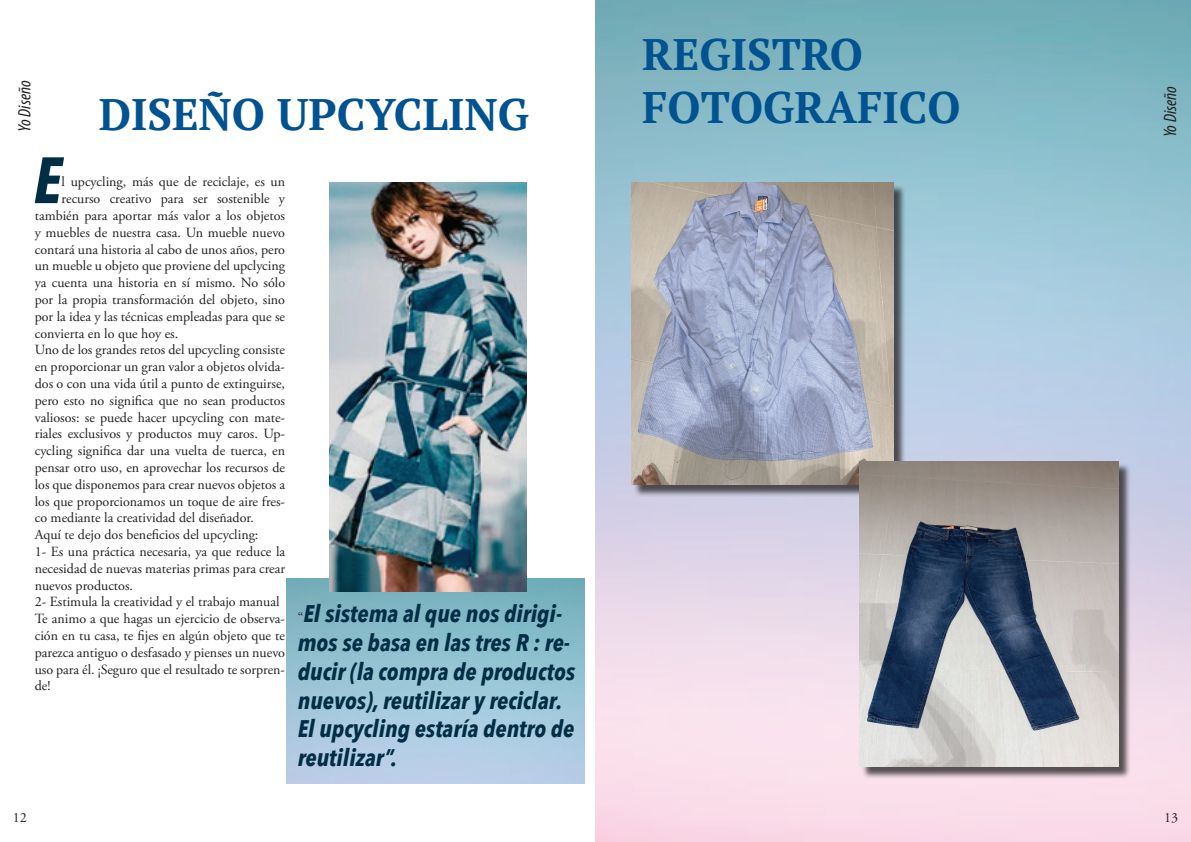
<style>
.page{position:relative;width:1191px;height:842px;background:#fff}
.page>*{position:absolute;margin:0;border:0;box-sizing:border-box;transform-origin:0 0}
.t1{font:italic 700 64.7px "Avenir Next Condensed";color:#012d45}
.t2{font:700 44px/52.8px "PT Serif";color:#015290}
.t3{font:italic 700 24px/28.8px "Avenir Next Condensed";color:#012d45}
.t4{font:italic condensed 18px "Myriad Pro";color:#231f20}
.t5{font:14px "Adobe Garamond Pro";color:#231f20}
.s1{font-family:"Adobe Garamond Pro";font-weight:400;font-style:normal;font-size:14px;color:#231f20}
</style>
<div class="page">
<img style="left:286px;top:578px;width:298px;height:206px">
<img style="left:329px;top:183px;width:197px;height:408px">
<div style="left:633px;top:184px;width:272px;height:313px;background:#231f20;opacity:.75"></div>
<img style="left:631px;top:183px;width:262px;height:302px">
<div style="left:860px;top:463px;width:270px;height:316px;background:#231f20;opacity:.75"></div>
<img style="left:859px;top:461px;width:259px;height:305px">
<h2 class="t2" style="left:642px;top:27px;width:320px">REGISTRO<br>FOTOGRAFICO</h2>
<p class="t4" style="left:14px;top:132px;width:53px;rotate:-90deg">Yo Diseño</p>
<h2 class="t2" style="left:99px;top:87px;width:432px">DISEÑO UPCYCLING</h2>
<p class="t4" style="left:1159px;top:137px;width:53px;rotate:-90deg">Yo Diseño</p>
<h1 class="t1" style="left:33px;top:141px;width:30px">E</h1>
<p class="t5" style="left:62px;top:173px;width:225px">l upcycling, más que de reciclaje, es un</p>
<p class="t5" style="left:62px;top:190px;width:225px">recurso creativo para ser sostenible y</p>
<p class="t5" style="left:35px;top:207px;width:252px">también para aportar más valor a los objetos</p>
<p class="t5" style="left:35px;top:224px;width:252px">y muebles de nuestra casa. Un mueble nuevo</p>
<p class="t5" style="left:35px;top:241px;width:252px">contará una historia al cabo de unos años, pero</p>
<p class="t5" style="left:35px;top:257px;width:252px">un mueble u objeto que proviene del upclycing</p>
<p class="t5" style="left:35px;top:274px;width:252px">ya cuenta una historia en sí mismo. No sólo</p>
<p class="t5" style="left:35px;top:291px;width:252px">por la propia transformación del objeto, sino</p>
<p class="t5" style="left:35px;top:308px;width:252px">por la idea y las técnicas empleadas para que se</p>
<p class="t5" style="left:35px;top:325px;width:145px">convierta en lo que hoy es.</p>
<p class="t5" style="left:35px;top:341px;width:252px">Uno de los grandes retos del upcycling consiste</p>
<p class="t5" style="left:35px;top:358px;width:252px">en proporcionar un gran valor a objetos olvida-</p>
<p class="t5" style="left:35px;top:375px;width:252px">dos o con una vida útil a punto de extinguirse,</p>
<p class="t5" style="left:35px;top:392px;width:252px">pero esto no significa que no sean productos</p>
<p class="t5" style="left:35px;top:409px;width:252px">valiosos: se puede hacer upcycling con mate-</p>
<p class="t5" style="left:35px;top:425px;width:252px">riales exclusivos y productos muy caros. Up-</p>
<p class="t5" style="left:35px;top:442px;width:252px">cycling significa dar una vuelta de tuerca, en</p>
<p class="t5" style="left:35px;top:459px;width:252px">pensar otro uso, en aprovechar los recursos de</p>
<p class="t5" style="left:35px;top:476px;width:252px">los que disponemos para crear nuevos objetos a</p>
<p class="t5" style="left:35px;top:493px;width:252px">los que proporcionamos un toque de aire fres-</p>
<p class="t5" style="left:35px;top:509px;width:221px">co mediante la creatividad del diseñador.</p>
<p class="t5" style="left:35px;top:526px;width:225px">Aquí te dejo dos beneficios del upcycling:</p>
<p class="t5" style="left:35px;top:543px;width:252px">1- Es una práctica necesaria, ya que reduce la</p>
<p class="t5" style="left:35px;top:560px;width:252px">necesidad de nuevas materias primas para crear</p>
<p class="t5" style="left:35px;top:577px;width:100px">nuevos productos.</p>
<p class="t5" style="left:35px;top:593px;width:246px">2- Estimula la creatividad y el trabajo manual</p>
<p class="t5" style="left:35px;top:610px;width:252px">Te animo a que hagas un ejercicio de observa-</p>
<p class="t5" style="left:35px;top:627px;width:252px">ción en tu casa, te fijes en algún objeto que te</p>
<p class="t5" style="left:35px;top:644px;width:252px">parezca antiguo o desfasado y pienses un nuevo</p>
<p class="t5" style="left:35px;top:661px;width:252px">uso para él. ¡Seguro que el resultado te sorpren-</p>
<p class="t5" style="left:35px;top:677px;width:17px">de!</p>
<h3 class="t3" style="left:298px;top:599px;width:279px"><span class="s1">“</span>El sistema al que nos dirigi&shy;mos se basa en las tres R : re&shy;ducir (la compra de productos nuevos), reutilizar y reciclar.<br>El upcycling estaría dentro de reutilizar”.</h3>
<p class="t5" style="left:13px;top:809px;width:15px">12</p>
<p class="t5" style="left:1164px;top:809px;width:15px">13</p>
</div>
